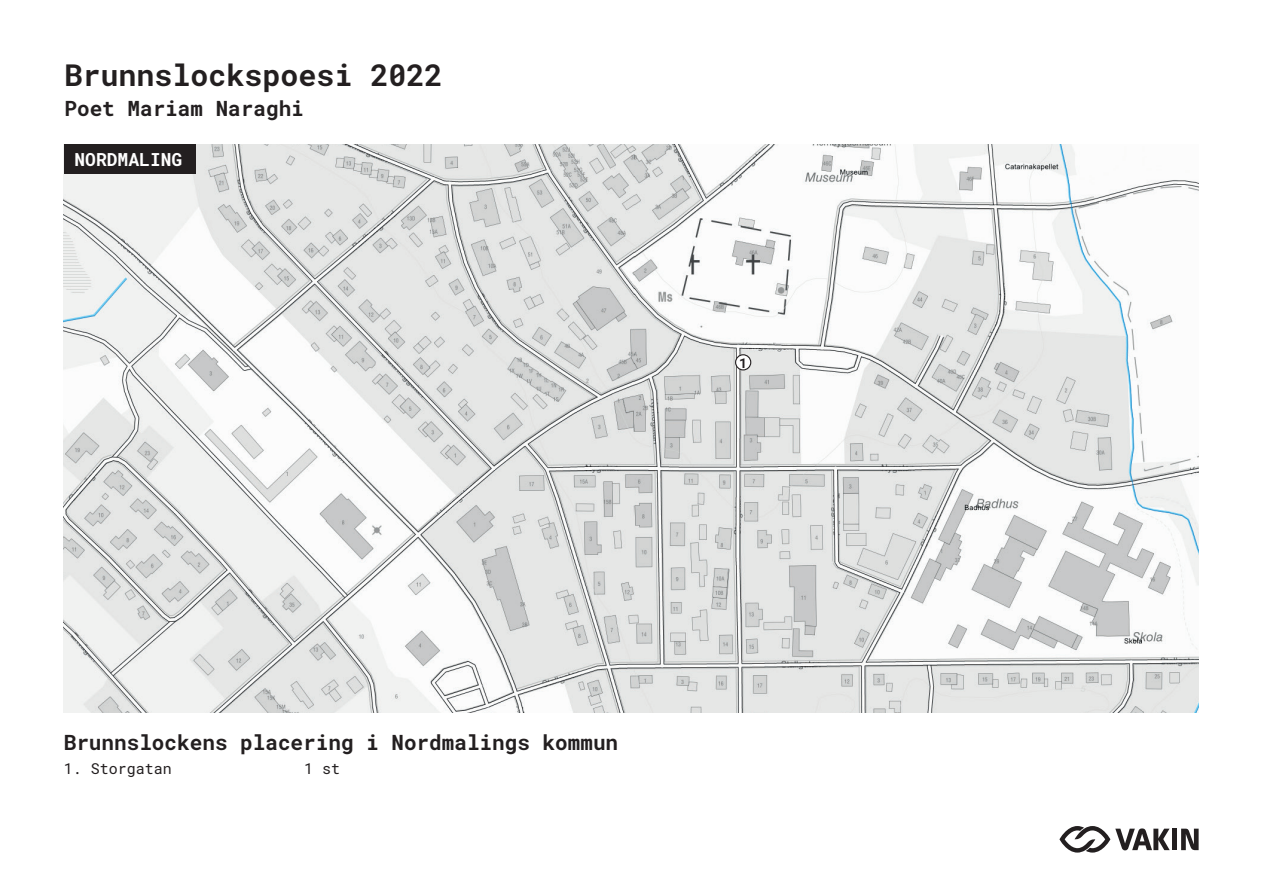
<style>
.page{position:relative;width:1263px;height:893px;background:#fff}
.page>*{position:absolute;margin:0;border:0;box-sizing:border-box;transform-origin:0 0}
.t1{font:700 30px "Roboto Mono";color:#231f20}
.t2{font:700 21px "Roboto Mono";color:#231f20}
.t3{font:700 18px "Roboto Mono";color:#fff}
.t4{font:15px "Roboto Mono";color:#231f20}
.t5{font:700 13.5px "Roboto Mono";color:#231f20}
</style>
<div class="page">
<img style="left:64px;top:145px;width:1134px;height:568px">
<div style="left:1172px;top:829px;width:5px;height:21px;background:#231f20"></div>
<svg style="left:1181px;top:829px;width:17px;height:21px"></svg>
<svg style="left:1059px;top:826px;width:111px;height:27px"></svg>
<div style="left:736px;top:355px;width:15px;height:15px;background:#fff;border-radius:50%"></div>
<div style="left:735px;top:354px;width:16px;height:16px;border:1px solid #231f20;border-radius:50%"></div>
<div style="left:64px;top:145px;width:131px;height:29px;background:#231f20"></div>
<h1 class="t1" style="left:64px;top:54px;width:380px">Brunnslockspoesi 2022</h1>
<p class="t2" style="left:64px;top:93px;width:241px">Poet Mariam Naraghi</p>
<p class="t3" style="left:74px;top:146px;width:109px">NORDMALING</p>
<p class="t5" style="left:739px;top:353px;width:10px">1</p>
<p class="t2" style="left:64px;top:728px;width:556px">Brunnslockens placering i Nordmalings kommun</p>
<p class="t4" style="left:64px;top:759px;width:109px">1. Storgatan</p>
<p class="t4" style="left:304px;top:759px;width:37px">1 st</p>
</div>
